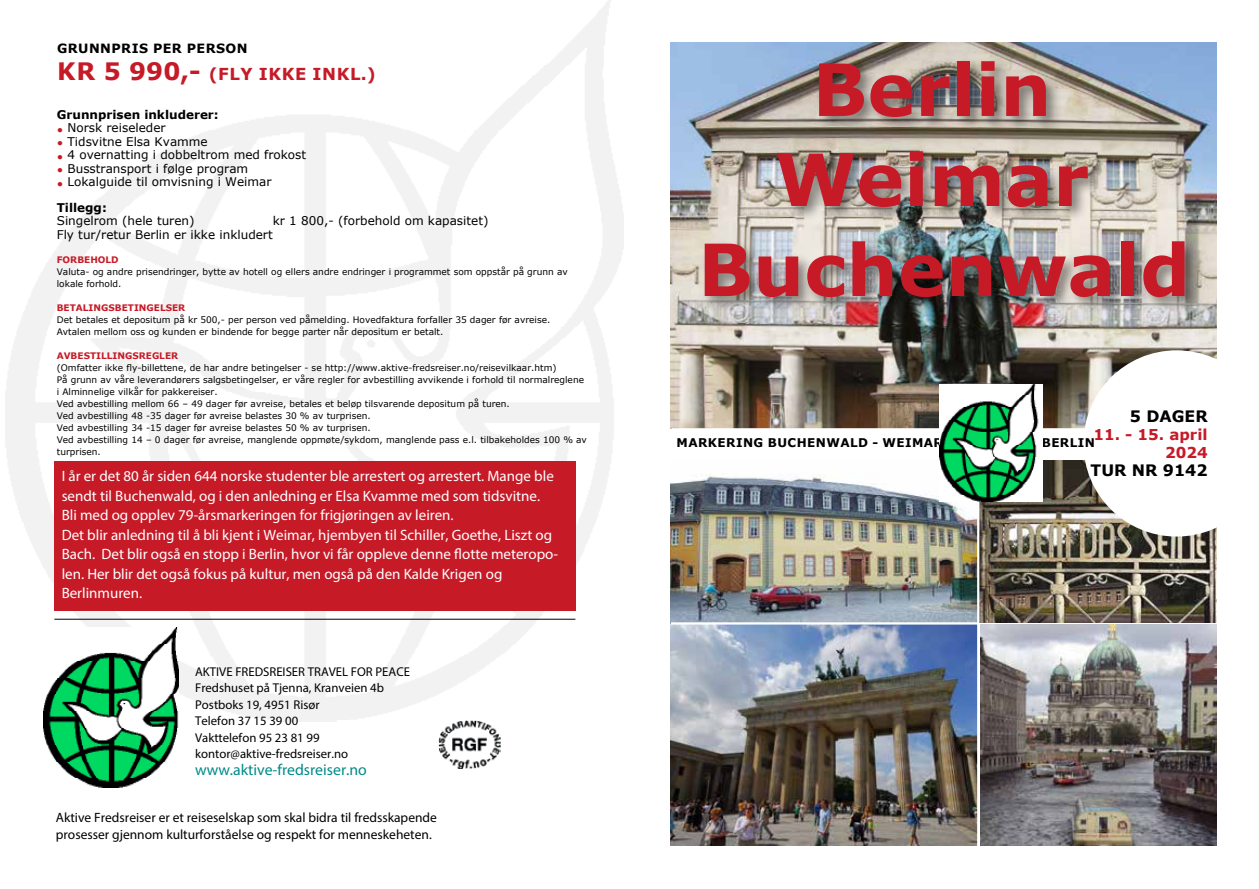
<style>
.page{position:relative;width:1259px;height:889px;background:#fff}
.page>*{position:absolute;margin:0;border:0;box-sizing:border-box;transform-origin:0 0}
.t1{font:700 72px/90px "Verdana";color:#c61a27;text-align:center}
.t2{font:700 16.5px "Verdana";letter-spacing:.035em;color:#c61a27}
.t3{font:15.75px "Myriad Pro";color:#008a88}
.t4{font:700 15.75px "Verdana";color:#000}
.t5{font:15px/19.5px "Myriad Pro";color:#fff}
.t6{font:700 15px/18px "Verdana";color:#c61a27;text-align:right}
.t7{font:13.5px/16.5px "Myriad Pro";color:#000}
.t8{font:12.75px/16.5px "Myriad Pro";color:#000}
.t9{font:700 12.75px "Verdana";letter-spacing:.035em;color:#000}
.t10{font:12px/25.5px "Verdana";color:#000}
.t11{font:700 12px "Verdana";letter-spacing:.035em;color:#000}
.t12{font:700 12px "Verdana";color:#000}
.t13{font:9px/12px "Verdana";color:#000}
.t14{font:700 9px "Verdana";color:#c61a27}
.s1{font-size:24px}
.s2{color:#c61a27}
.s3{font-weight:700}
</style>
<div class="page">
<img style="left:6px;top:0;width:617px;height:722px">
<img style="left:439px;top:720px;width:62px;height:49px">
<img style="left:671px;top:43px;width:545px;height:386px">
<img style="left:671px;top:624px;width:306px;height:221px">
<img style="left:671px;top:473px;width:306px;height:149px">
<img style="left:979px;top:461px;width:237px;height:161px">
<svg style="left:1083px;top:350px;width:134px;height:186px"></svg>
<div style="left:701px;top:58px;width:500px;height:255px;background:#000;opacity:.45"></div>
<hr style="left:54px;top:619px;width:521px;height:1px;background:#000">
<img style="left:980px;top:626px;width:236px;height:219px">
<img style="left:44px;top:628px;width:135px;height:159px">
<div style="left:54px;top:461px;width:521px;height:149px;background:#c61a27"></div>
<img style="left:939px;top:384px;width:103px;height:117px">
<h3 class="t9" style="left:57px;top:39px;width:192px">GRUNNPRIS PER PERSON</h3>
<h2 class="t2" style="left:57px;top:62px;width:320px"><span class="s1">KR 5 990,-</span> (FLY IKKE INKL.)</h2>
<h3 class="t12" style="left:57px;top:106px;width:163px">Grunnprisen inkluderer:</h3>
<h3 class="t10" style="left:57px;top:115px;width:110px"><span class="s2">•</span> Norsk reiseleder</h3>
<h3 class="t10" style="left:57px;top:129px;width:152px"><span class="s2">•</span> Tidsvitne Elsa Kvamme</h3>
<h3 class="t10" style="left:57px;top:142px;width:251px"><span class="s2">•</span> 4 overnatting i dobbeltrom med frokost</h3>
<h3 class="t10" style="left:57px;top:156px;width:193px"><span class="s2">•</span> Busstransport i følge program</h3>
<h3 class="t10" style="left:57px;top:169px;width:216px"><span class="s2">•</span> Lokalguide til omvisning i Weimar<br><span class="s3">Tillegg:</span></h3>
<h3 class="t10" style="left:57px;top:208px;width:139px">Singelrom (hele turen)</h3>
<h3 class="t10" style="left:273px;top:208px;width:217px">kr 1 800,- (forbehold om kapasitet)</h3>
<h3 class="t10" style="left:57px;top:222px;width:217px">Fly tur/retur Berlin er ikke inkludert</h3>
<p class="t14" style="left:57px;top:253px;width:63px">FORBEHOLD</p>
<p class="t13" style="left:57px;top:265px;width:512px">Valuta- og andre prisendringer, bytte av hotell og ellers andre endringer i programmet som oppstår på grunn av lokale forhold.</p>
<p class="t14" style="left:57px;top:301px;width:130px">BETALINGSBETINGELSER</p>
<p class="t13" style="left:57px;top:313px;width:495px">Det betales et depositum på kr 500,- per person ved påmelding. Hovedfaktura forfaller 35 dager før avreise.<br>Avtalen mellom oss og kunden er bindende for begge parter når depositum er betalt.</p>
<p class="t14" style="left:57px;top:349px;width:123px">AVBESTILLINGSREGLER</p>
<p class="t13" style="left:57px;top:361px;width:531px">(Omfatter ikke fly-billettene, de har andre betingelser - se http://www.aktive-fredsreiser.no/reisevilkaar.htm)<br>På grunn av våre leverandørers salgsbetingelser, er våre regler for avbestilling avvikende i forhold til normalreglene i Alminnelige vilkår for pakkereiser.<br>Ved avbestilling mellom 66 – 49 dager før avreise, betales et beløp tilsvarende depositum på turen.<br>Ved avbestilling 48 -35 dager før avreise belastes 30 % av turprisen.<br>Ved avbestilling 34 -15 dager før avreise belastes 50 % av turprisen.<br>Ved avbestilling 14 – 0 dager før avreise, manglende oppmøte/sykdom, manglende pass e.l. tilbakeholdes 100 % av turprisen.</p>
<p class="t5" style="left:62px;top:466px;width:498px">I år er det 80 år siden 644 norske studenter ble arrestert og arrestert. Mange ble sendt til Buchenwald, og i den anledning er Elsa Kvamme med som tidsvitne.<br>Bli med og opplev 79-årsmarkeringen for frigjøringen av leiren.<br>Det blir anledning til å bli kjent i Weimar, hjembyen til Schiller, Goethe, Liszt og Bach. Det blir også en stopp i Berlin, hvor vi får oppleve denne flotte meteropo&shy;len. Her blir det også fokus på kultur, men også på den Kalde Krigen og Berlinmuren.</p>
<h3 class="t8" style="left:195px;top:663px;width:216px">AKTIVE FREDSREISER TRAVEL FOR PEACE<br>Fredshuset på Tjenna, Kranveien 4b<br>Postboks 19, 4951 Risør<br>Telefon 37 15 39 00<br>Vakttelefon 95 23 81 99 kontor@aktive-fredsreiser.no</h3>
<h3 class="t3" style="left:195px;top:760px;width:173px">www.aktive-fredsreiser.no</h3>
<h3 class="t7" style="left:56px;top:809px;width:382px">Aktive Fredsreiser er et reiseselskap som skal bidra til fredsskapende prosesser gjennom kulturforståelse og respekt for menneskeheten.</h3>
<h1 class="t1" style="left:698px;top:43px;width:494px">Berlin<br>Weimar<br>Buchenwald</h1>
<h3 class="t4" style="left:1130px;top:405px;width:79px">5 DAGER</h3>
<h3 class="t6" style="left:1093px;top:425px;width:116px">11. - 15. april<br>2024</h3>
<h3 class="t4" style="left:1090px;top:459px;width:119px">TUR NR 9142</h3>
<h3 class="t11" style="left:676px;top:434px;width:268px">MARKERING BUCHENWALD - WEIMAR</h3>
<h3 class="t11" style="left:1041px;top:434px;width:55px">BERLIN</h3>
</div>
